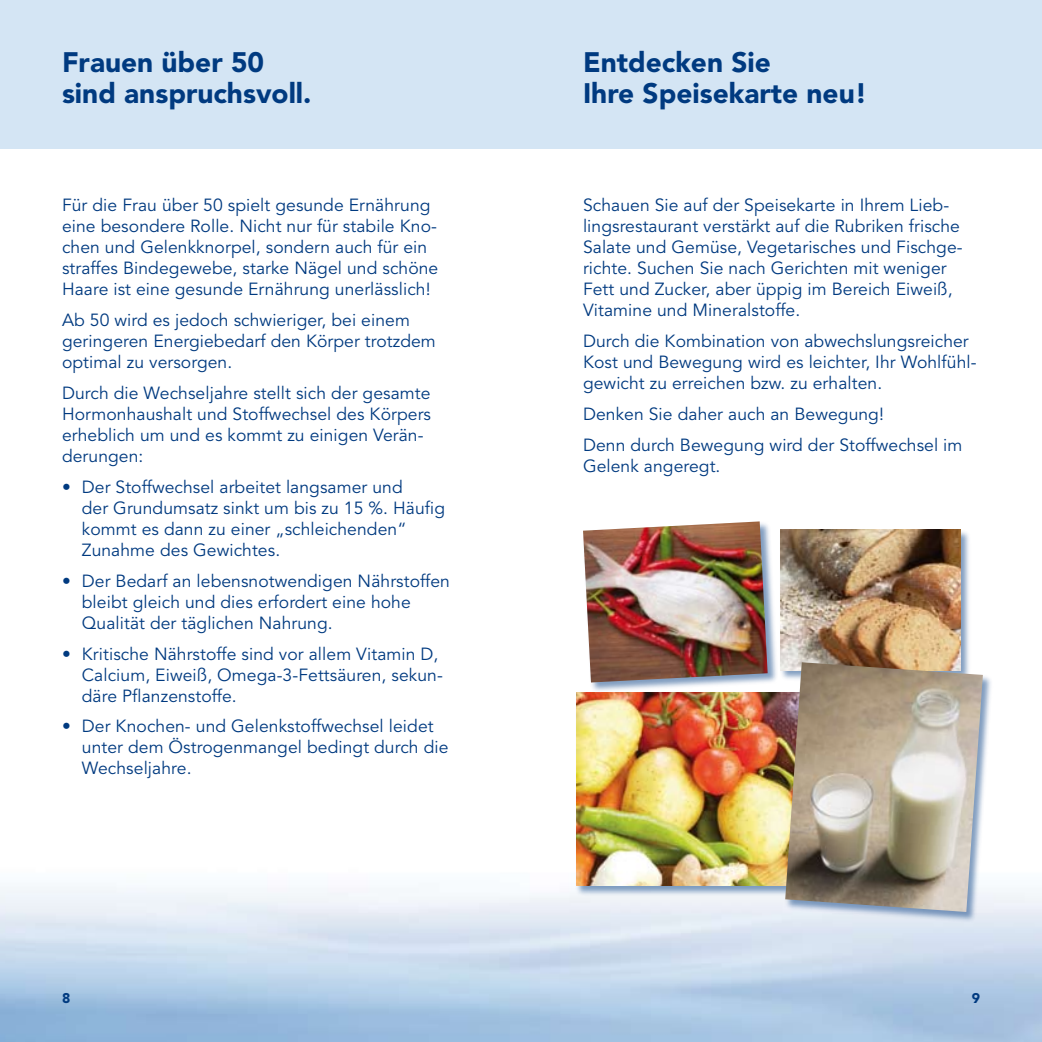
<style>
.page{position:relative;width:1042px;height:1042px;background:#fff}
.page>*{position:absolute;margin:0;border:0;box-sizing:border-box;transform-origin:0 0}
.t1{font:900 28px/31.5px "Avenir";color:#003a80}
.t2{font:17.5px/21px "Avenir";letter-spacing:.005em;color:#003a80}
.t3{font:900 14px "Avenir";color:#003a80}
</style>
<div class="page">
<div style="left:0;top:0;width:521px;height:149px;background:#d4e5f4"></div>
<div style="left:521px;top:0;width:521px;height:149px;background:#d4e5f4"></div>
<div style="left:778px;top:528px;width:194px;height:154px;background:#003a80;opacity:.5"></div>
<img style="left:780px;top:530px;width:181px;height:141px">
<div style="left:582px;top:520px;width:197px;height:173px;background:#003a80;opacity:.5"></div>
<img style="left:583px;top:521px;width:184px;height:161px">
<div style="left:575px;top:691px;width:251px;height:206px;background:#003a80;opacity:.5"></div>
<img style="left:576px;top:692px;width:208px;height:194px">
<div style="left:784px;top:661px;width:210px;height:262px;background:#003a80;opacity:.5"></div>
<img style="left:785px;top:662px;width:198px;height:250px">
<h1 class="t1" style="left:62px;top:46px;width:251px">Frauen über 50 sind anspruchsvoll.</h1>
<h1 class="t1" style="left:583px;top:46px;width:286px">Entdecken Sie<br>Ihre Speisekarte neu!</h1>
<p class="t2" style="left:62px;top:195px;width:378px">Für die Frau über 50 spielt gesunde Ernährung eine besondere Rolle. Nicht nur für stabile Kno&shy;chen und Gelenkknorpel, sondern auch für ein straffes Bindegewebe, starke Nägel und schöne Haare ist eine gesunde Ernährung unerlässlich!</p>
<p class="t2" style="left:62px;top:310px;width:375px">Ab 50 wird es jedoch schwieriger, bei einem geringeren Energiebedarf den Körper trotzdem optimal zu versorgen.</p>
<p class="t2" style="left:62px;top:383px;width:370px">Durch die Wechseljahre stellt sich der gesamte Hormonhaushalt und Stoffwechsel des Körpers erheblich um und es kommt zu einigen Verän&shy;derungen:</p>
<p class="t2" style="left:82px;top:476px;width:365px">Der Stoffwechsel arbeitet langsamer und<br>der Grundumsatz sinkt um bis zu 15 %. Häufig kommt es dann zu einer „schleichenden“ Zunahme des Gewichtes.</p>
<p class="t2" style="left:82px;top:570px;width:369px">Der Bedarf an lebensnotwendigen Nährstoffen bleibt gleich und dies erfordert eine hohe<br>Qualität der täglichen Nahrung.</p>
<p class="t2" style="left:82px;top:643px;width:362px">Kritische Nährstoffe sind vor allem Vitamin D,<br>Calcium, Eiweiß, Omega-3-Fettsäuren, sekun&shy;däre Pflanzenstoffe.</p>
<p class="t2" style="left:82px;top:716px;width:368px">Der Knochen- und Gelenkstoffwechsel leidet unter dem Östrogenmangel bedingt durch die<br>Wechseljahre.</p>
<p class="t2" style="left:62px;top:476px;width:10px">•</p>
<p class="t2" style="left:62px;top:570px;width:10px">•</p>
<p class="t2" style="left:62px;top:643px;width:10px">•</p>
<p class="t2" style="left:62px;top:716px;width:10px">•</p>
<p class="t2" style="left:583px;top:195px;width:381px">Schauen Sie auf der Speisekarte in Ihrem Lieb&shy;lingsrestaurant verstärkt auf die Rubriken frische Salate und Gemüse, Vegetarisches und Fischge&shy;richte. Suchen Sie nach Gerichten mit weniger Fett und Zucker, aber üppig im Bereich Eiweiß, Vitamine und Mineralstoffe.</p>
<p class="t2" style="left:583px;top:331px;width:395px">Durch die Kombination von abwechslungsreicher<br>Kost und Bewegung wird es leichter, Ihr Wohlfühl&shy;gewicht zu erreichen bzw. zu erhalten.</p>
<p class="t2" style="left:583px;top:399px;width:381px;line-height:31px">Denken Sie daher auch an Bewegung!<br>Denn durch Bewegung wird der Stoffwechsel im</p>
<p class="t2" style="left:583px;top:455px;width:139px">Gelenk angeregt.</p>
<p class="t3" style="left:62px;top:989px;width:10px">8</p>
<p class="t3" style="left:971px;top:989px;width:10px">9</p>
</div>
